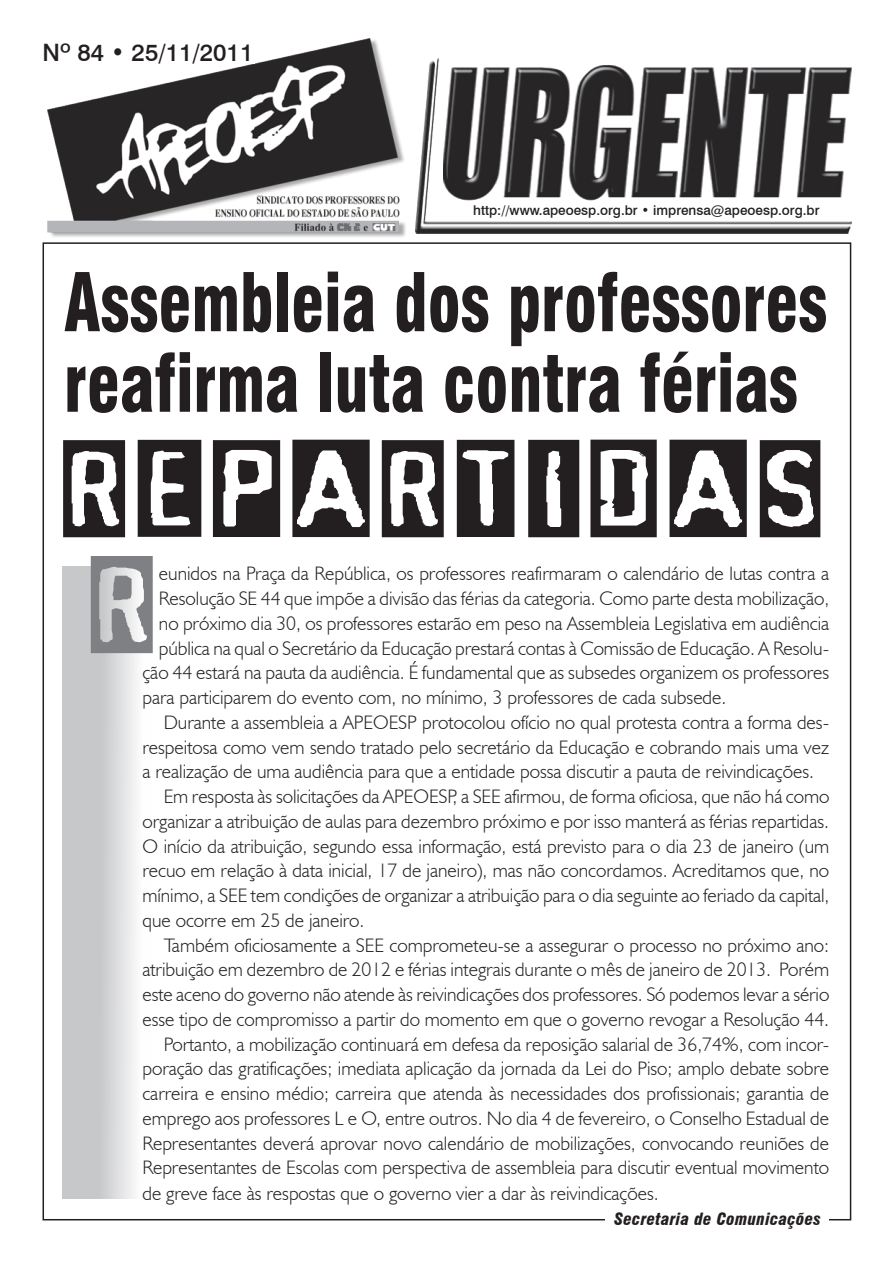
<style>
.page{position:relative;width:893px;height:1263px;background:#fff}
.page>*{position:absolute;margin:0;border:0;box-sizing:border-box;transform-origin:0 0}
.Título{font:105px "Alias";color:#231f20;scale:1.29 1}
.Título-2{font:105px "Alias";color:#7e8083;scale:1.29 1}
.Título-3{font:900 condensed 78.6px/80.6px "Swiss 721 BT";color:#231f20;scale:.84 1}
.t1{font:500 24px "Swiss 721 BT";color:#231f20}
.Corpo_do_texto{font:300 19.5px/24.8px "Humanist 521 BT";color:#231f20;text-align:justify}
.t2{font:italic 900 condensed 16.5px "Swiss 721 BT";letter-spacing:.02em;color:#231f20}
.t3{font:500 13.5px "Swiss 721 BT";color:#231f20}
</style>
<div class="page">
<img style="left:47px;top:38px;width:805px;height:199px">
<div style="left:43px;top:43px;width:212px;height:21px;background:#fff"></div>
<div style="left:62px;top:566px;width:90px;height:632px;background:linear-gradient(to right,#b7b8bb,#fafbfb)"></div>
<p class="t1" style="left:43px;top:38px;width:212px">Nº 84 • 25/11/2011</p>
<p class="t3" style="left:473px;top:202px;width:348px">http://www.apeoesp.org.br • imprensa@apeoesp.org.br</p>
<p class="Título-3" style="left:64px;top:262px;width:910px">Assembleia dos professores reafirma luta contra férias</p>
<p class="Título" style="left:57px;top:428px;width:598px">REPARTIDAS</p>
<p class="Título-2" style="left:85px;top:544px;width:59px">R</p>
<p class="Corpo_do_texto" style="left:159px;top:561px;width:672px">eunidos na Praça da República, os professores reafirmaram o calendário de lutas contra a</p>
<p class="Corpo_do_texto" style="left:159px;top:586px;width:672px">Resolução SE 44 que impõe a divisão das férias da categoria. Como parte desta mobilização,</p>
<p class="Corpo_do_texto" style="left:159px;top:610px;width:672px">no próximo dia 30, os professores estarão em peso na Assembleia Legislativa em audiência</p>
<p class="Corpo_do_texto" style="left:159px;top:635px;width:672px">pública na qual o Secretário da Educação prestará contas à Comissão de Educação. A Resolu-</p>
<p class="Corpo_do_texto" style="left:142px;top:660px;width:688px">ção 44 estará na pauta da audiência. É fundamental que as subsedes organizem os professores</p>
<p class="Corpo_do_texto" style="left:142px;top:685px;width:585px">para participarem do evento com, no mínimo, 3 professores de cada subsede.</p>
<p class="Corpo_do_texto" style="left:142px;top:709px;width:688px;text-indent:21px">Durante a assembleia a APEOESP protocolou ofício no qual protesta contra a forma des&shy;respeitosa como vem sendo tratado pelo secretário da Educação e cobrando mais uma vez a realização de uma audiência para que a entidade possa discutir a pauta de reivindicações.</p>
<p class="Corpo_do_texto" style="left:142px;top:784px;width:689px;text-indent:21px">Em resposta às solicitações da APEOESP, a SEE afirmou, de forma oficiosa, que não há como organizar a atribuição de aulas para dezembro próximo e por isso manterá as férias repartidas.<br>O início da atribuição, segundo essa informação, está previsto para o dia 23 de janeiro (um recuo em relação à data inicial, 17 de janeiro), mas não concordamos. Acreditamos que, no mínimo, a SEE tem condições de organizar a atribuição para o dia seguinte ao feriado da capital, que ocorre em 25 de janeiro.</p>
<p class="Corpo_do_texto" style="left:142px;top:932px;width:688px;text-indent:21px">Também oficiosamente a SEE comprometeu-se a assegurar o processo no próximo ano: atribuição em dezembro de 2012 e férias integrais durante o mês de janeiro de 2013. Porém este aceno do governo não atende às reivindicações dos professores. Só podemos levar a sério esse tipo de compromisso a partir do momento em que o governo revogar a Resolução 44.</p>
<p class="Corpo_do_texto" style="left:142px;top:1031px;width:688px;text-indent:21px">Portanto, a mobilização continuará em defesa da reposição salarial de 36,74%, com incor&shy;poração das gratificações; imediata aplicação da jornada da Lei do Piso; amplo debate sobre carreira e ensino médio; carreira que atenda às necessidades dos profissionais; garantia de emprego aos professores L e O, entre outros. No dia 4 de fevereiro, o Conselho Estadual de Representantes deverá aprovar novo calendário de mobilizações, convocando reuniões de Representantes de Escolas com perspectiva de assembleia para discutir eventual movimento de greve face às respostas que o governo vier a dar às reivindicações.</p>
<p class="t2" style="left:615px;top:1209px;width:208px">Secretaria de Comunicações</p>
</div>
